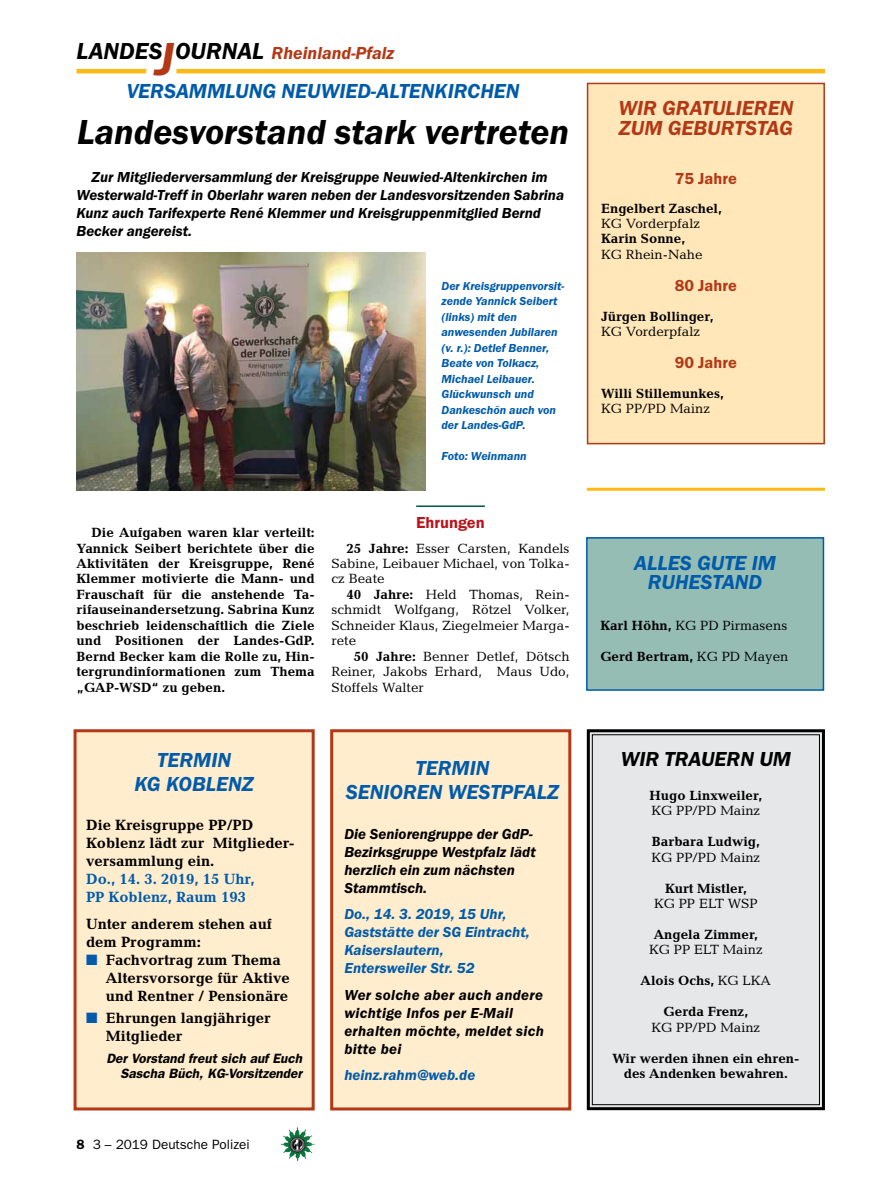
<style>
.page{position:relative;width:893px;height:1191px;background:#fff}
.page>*{position:absolute;margin:0;border:0;box-sizing:border-box;transform-origin:0 0}
.t1{font:italic 600 36px "Franklin Gothic Itc T";color:#000}
.t2{font:italic 600 21px/24px "Franklin Gothic Itc T";color:#005baa}
.t3{font:italic 600 21px/19.5px "Franklin Gothic Itc T";color:#b33916}
.t4{font:italic 600 21px "Franklin Gothic Itc T";color:#000}
.t5{font:italic 600 18px "Franklin Gothic Itc T";color:#b33916}
.t6{font:600 16.5px "Franklin Gothic Itc T";color:#b33916}
.t7{font:600 16.5px "Franklin Gothic Itc T";color:#ba141a}
.t8{font:italic 600 15px/18px "Franklin Gothic Itc T";color:#000}
.t9{font:700 15px/18px "Candida";color:#000}
.t10{font:italic 600 15px/18px "Franklin Gothic Itc T";color:#005baa}
.t11{font:italic 600 15px/18px "Franklin Gothic Itc T";letter-spacing:.02em;color:#000}
.t12{font:700 15px/18px "Candida";color:#005baa}
.t13{font:700 13.5px/15.5px "Candida";color:#000;text-align:center}
.t14{font:13.5px/15.5px "Candida";color:#000;text-align:justify}
.t15{font:italic 600 13.5px/15.5px "Franklin Gothic";color:#000;text-align:right}
.t16{font:13.5px "Franklin Gothic";color:#000}
.t17{font:italic 600 12px/15.5px "Franklin Gothic Itc T";color:#005baa}
.s1{font-size:24px;color:#000}
.s2{font-size:48px}
.s3{font-weight:700}
.s4{color:#005baa}
.s5{font-weight:600}
.s6{font-weight:400}
</style>
<div class="page">
<hr style="left:77px;top:69px;width:69px;height:4px;background:#fdb913">
<hr style="left:176px;top:69px;width:649px;height:4px;background:#fdb913">
<img style="left:281px;top:1128px;width:16px;height:24px">
<div style="left:586px;top:729px;width:239px;height:382px;background:#e6e7e8"></div>
<div style="left:592px;top:734px;width:228px;height:371px;border:1px solid #000"></div>
<div style="left:587px;top:538px;width:236px;height:152px;background:#96bdb3"></div>
<div style="left:586px;top:537px;width:238px;height:154px;border:2px solid #005baa"></div>
<div style="left:588px;top:83px;width:236px;height:360px;background:#ffe7b9"></div>
<div style="left:587px;top:83px;width:238px;height:361px;border:2px solid #b33916"></div>
<div style="left:330px;top:729px;width:241px;height:381px;background:#ffedce;border:3px solid #b33916"></div>
<div style="left:74px;top:729px;width:241px;height:381px;background:#ffedce;border:3px solid #b33916"></div>
<hr style="left:416px;top:505px;width:69px;height:2px;background:#005941">
<img style="left:77px;top:252px;width:348px;height:239px">
<hr style="left:587px;top:488px;width:238px;height:3px;background:#fdb913">
<h3 class="t5" style="left:77px;top:42px;width:319px"><span class="s1">LANDES</span><span class="s2">J</span><span class="s1">OURNAL</span> Rheinland-Pfalz</h3>
<h2 class="t2" style="left:127px;top:79px;width:15px">Versammlun</h2>
<h2 class="t2" style="left:262px;top:79px;width:33px">g neuwied</h2>
<h2 class="t2" style="left:371px;top:79px;width:52px">-Altenkirchen</h2>
<h1 class="t1" style="left:77px;top:111px;width:493px">Landesvorstand stark vertreten</h1>
<p class="t8" style="left:77px;top:168px;width:489px;text-indent:15px">Zur Mitgliederversammlung der Kreisgruppe Neuwied-Altenkirchen im Westerwald-Treff in Oberlahr waren neben der Landesvorsitzenden Sabrina Kunz auch Tarifexperte René Klemmer und Kreisgruppenmitglied Bernd Becker angereist.</p>
<p class="t17" style="left:441px;top:278px;width:124px">Der Kreisgruppenvorsit&shy;zende Yannick Seibert (links) mit den anwesenden Jubilaren (v. r.): Detlef Benner,<br>Beate von Tolkacz,<br>Michael Leibauer.<br>Glückwunsch und<br>Dankeschön auch von der Landes-GdP.</p>
<p class="t17" style="left:441px;top:448px;width:87px">Foto: Weinmann</p>
<p class="t13" style="left:77px;top:525px;width:240px;text-align:justify;text-indent:15px">Die Aufgaben waren klar verteilt:<br>Yannick Seibert berichtete über die Aktivitäten der Kreisgruppe, René Klemmer motivierte die Mann- und Frauschaft für die anstehende Ta&shy;rifauseinandersetzung. Sabrina Kunz beschrieb leidenschaftlich die Ziele und Positionen der Landes-GdP.<br>Bernd Becker kam die Rolle zu, Hin&shy;tergrundinformationen zum Thema „GAP-WSD“ zu geben.</p>
<p class="t7" style="left:416px;top:513px;width:70px">Ehrungen</p>
<p class="t14" style="left:331px;top:540px;width:240px;text-indent:15px"><span class="s3">25 Jahre:</span> Esser Carsten, Kandels Sabine, Leibauer Michael, von Tolka&shy;cz Beate</p>
<p class="t14" style="left:331px;top:586px;width:240px;text-indent:15px"><span class="s3">40 Jahre:</span> Held Thomas, Rein&shy;schmidt Wolfgang, Rötzel Volker, Schneider Klaus, Ziegelmeier Marga&shy;rete</p>
<p class="t14" style="left:331px;top:648px;width:240px;text-indent:22px"><span class="s3">50 Jahre:</span> Benner Detlef, Dötsch Reiner, Jakobs Erhard, Maus Udo, Stoffels Walter</p>
<h2 class="t2" style="left:134px;top:747px;width:85px;text-indent:23px">Termin<br>KG Koblenz</h2>
<p class="t9" style="left:86px;top:816px;width:210px">Die Kreisgruppe PP/PD<br>Koblenz lädt zur Mitglieder&shy;versammlung ein.</p>
<p class="t12" style="left:86px;top:870px;width:170px">Do., 14. 3. 2019, 15 Uhr,<br>PP Koblenz, Raum 193</p>
<p class="t9" style="left:86px;top:914px;width:187px">Unter anderem stehen auf dem Programm:</p>
<p class="t9" style="left:106px;top:950px;width:186px;text-indent:-20px"><span class="s4">■</span> Fachvortrag zum Thema<br>Altersvorsorge für Aktive und Rentner / Pensionäre</p>
<p class="t9" style="left:106px;top:1008px;width:167px;text-indent:-20px"><span class="s4">■</span> Ehrungen langjähriger<br>Mitglieder</p>
<p class="t15" style="left:106px;top:1050px;width:197px">Der Vorstand freut sich auf Euch<br>Sascha Büch, KG-Vorsitzender</p>
<h2 class="t2" style="left:415px;top:756px;width:14px">Termin</h2>
<h2 class="t2" style="left:346px;top:780px;width:26px">Senioren</h2>
<h2 class="t2" style="left:448px;top:780px;width:66px">Wes tpfalz</h2>
<p class="t8" style="left:344px;top:824px;width:193px">Die Seniorengruppe der GdP-<br>Bezirksgruppe Westpfalz lädt herzlich ein zum nächsten<br>Stammtisch.</p>
<p class="t10" style="left:344px;top:905px;width:187px">Do., 14. 3. 2019, 15 Uhr,<br>Gaststätte der SG Eintracht,<br>Kaiserslautern,<br>Entersweiler Str. 52</p>
<p class="t11" style="left:344px;top:985px;width:201px">Wer solche aber auch andere wichtige Infos per E-Mail erhalten möchte, meldet sich bitte bei</p>
<p class="t10" style="left:344px;top:1066px;width:132px">heinz.rahm@web.de</p>
<p class="t16" style="left:77px;top:1136px;width:175px"><span class="s5">8</span> 3 – 2019 Deutsche Polizei</p>
<h2 class="t3" style="left:618px;top:98px;width:107px">Wir gra tulieren zum</h2>
<h2 class="t3" style="left:668px;top:118px;width:127px">Geburtstag</h2>
<p class="t6" style="left:675px;top:168px;width:64px">75 Jahre</p>
<p class="t13" style="left:601px;top:200px;width:122px">Engelbert Zaschel,</p>
<p class="t14" style="left:601px;top:216px;width:101px">KG Vorderpfalz</p>
<p class="t13" style="left:601px;top:231px;width:86px">Karin Sonne,</p>
<p class="t14" style="left:601px;top:247px;width:103px">KG Rhein-Nahe</p>
<p class="t6" style="left:675px;top:276px;width:64px">80 Jahre</p>
<p class="t13" style="left:601px;top:308px;width:114px">Jürgen Bollinger,</p>
<p class="t14" style="left:601px;top:324px;width:101px">KG Vorderpfalz</p>
<p class="t6" style="left:675px;top:353px;width:64px">90 Jahre</p>
<p class="t13" style="left:601px;top:386px;width:124px">Willi Stillemunkes,</p>
<p class="t14" style="left:601px;top:401px;width:110px">KG PP/PD Mainz</p>
<h2 class="t2" style="left:634px;top:550px;width:25px">Alles</h2>
<h2 class="t2" style="left:697px;top:550px;width:68px">gute im</h2>
<h2 class="t2" style="left:648px;top:570px;width:14px">ruhes</h2>
<h2 class="t2" style="left:712px;top:570px;width:25px">tand</h2>
<p class="t14" style="left:600px;top:617px;width:188px"><span class="s3">Karl Höhn,</span> KG PD Pirmasens</p>
<p class="t13" style="left:600px;top:648px;width:190px">Gerd Bertram, <span class="s6">KG PD Mayen</span></p>
<h2 class="t4" style="left:621px;top:747px;width:69px">Wir trauern</h2>
<h2 class="t4" style="left:759px;top:747px;width:17px">um</h2>
<p class="t13" style="left:650px;top:787px;width:114px">Hugo Linxweiler,</p>
<p class="t14" style="left:651px;top:803px;width:110px">KG PP/PD Mainz</p>
<p class="t13" style="left:652px;top:834px;width:110px">Barbara Ludwig,</p>
<p class="t14" style="left:651px;top:849px;width:110px">KG PP/PD Mainz</p>
<p class="t13" style="left:665px;top:880px;width:83px">Kurt Mistler,</p>
<p class="t14" style="left:654px;top:895px;width:105px">KG PP ELT WSP</p>
<p class="t13" style="left:654px;top:926px;width:106px">Angela Zimmer,</p>
<p class="t14" style="left:649px;top:942px;width:115px">KG PP ELT Mainz</p>
<p class="t13" style="left:641px;top:973px;width:132px">Alois Ochs, <span class="s6">KG LKA</span></p>
<p class="t13" style="left:664px;top:1004px;width:86px">Gerda Frenz,</p>
<p class="t14" style="left:651px;top:1019px;width:110px">KG PP/PD Mainz</p>
<p class="t13" style="left:612px;top:1050px;width:189px">Wir werden ihnen ein ehren&shy;des Andenken bewahren.</p>
</div>
